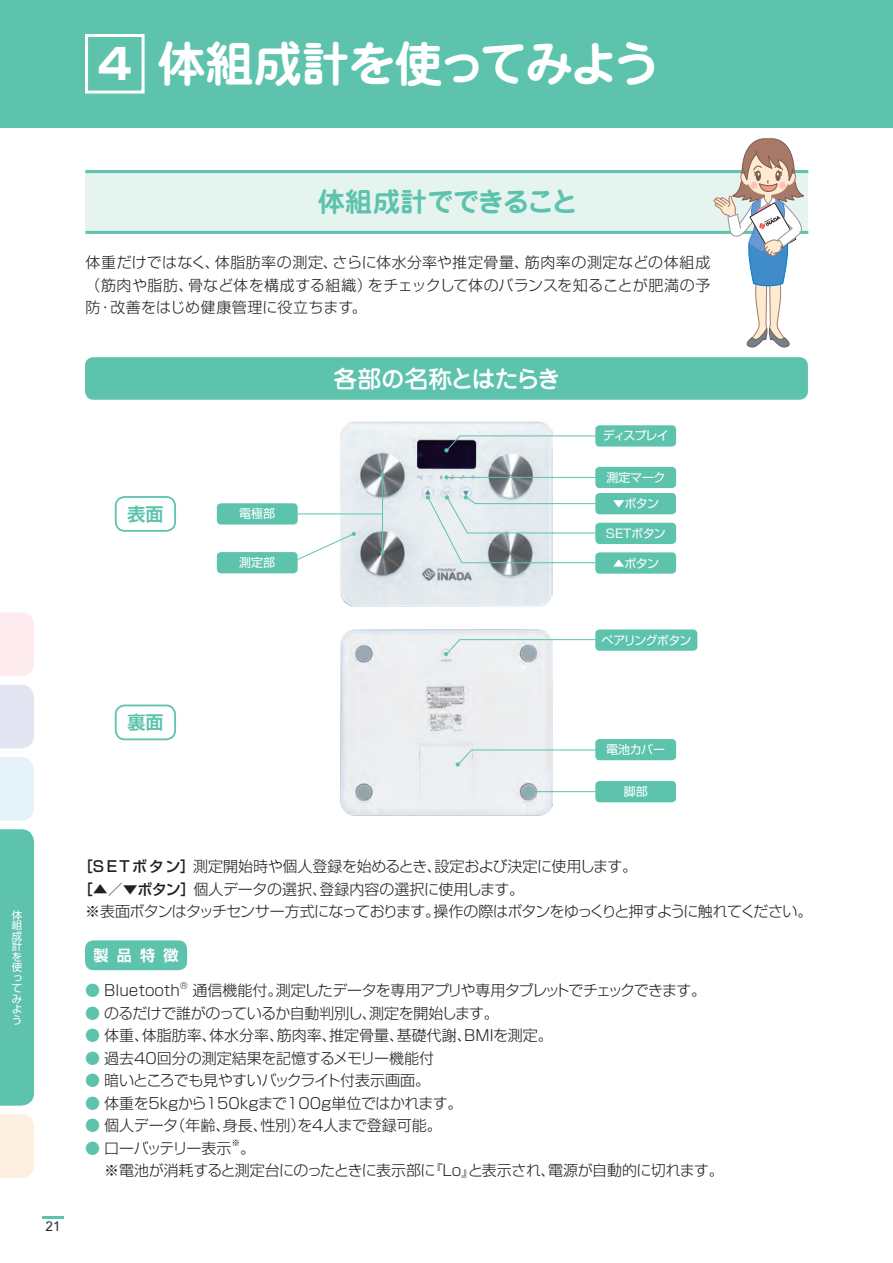
<style>
.page{position:relative;width:893px;height:1263px;background:#fff}
.page>*{position:absolute;margin:0;border:0;box-sizing:border-box;transform-origin:0 0}
.t1{font:700 48px "Jun 501 Pro";letter-spacing:-.03em;color:#fff}
.t2{font:700 27px "Jun 501 Pro";letter-spacing:-.055em;color:#5dc3ad}
.t3{font:500 24px "Jun 34 Pro";letter-spacing:-.045em;color:#fff}
.t4{font:700 18px "Shin Go Pro De";color:#5dc3ad}
.t5{font:300 15px/22.5px "Shin Go Pro";letter-spacing:-.02em;color:#231f20;text-align:justify}
.t6{font:300 15px "Shin Go Pro";color:#231f20}
.t7{font:300 15px "Shin Go Pro";letter-spacing:-.05em;color:#231f20}
.t8{font:300 15px "Shin Go Pro";letter-spacing:-.055em;color:#231f20}
.t9{font:700 15px "Shin Go Pro De";color:#fff}
.t10{font:13.5px "Avenir";color:#231f20}
.t11{font:12px "Shin Go Pro";letter-spacing:-.045em;color:#fff}
.t12{font:12px "Shin Go Pro";letter-spacing:-.07em;color:#fff}
.t13{font:10.5px/10.5px "Shin Go Pro";color:#fff;text-align:justify}
.t14{font:300 8.7px "Shin Go Pro";color:#231f20}
.s1{font-family:"Shin Go Pro";font-size:42px}
.s2{font-weight:500}
.s3{color:#5dc3ad}
</style>
<div class="page">
<div style="left:0;top:0;width:893px;height:128px;background:#5dc3ad"></div>
<div style="left:85px;top:34px;width:60px;height:60px;border:3px solid #fff"></div>
<hr style="left:43px;top:1216px;width:21px;height:2px;background:#5dc3ad">
<div style="left:0;top:612px;width:34px;height:64px;background:#fdebef"></div>
<div style="left:0;top:685px;width:34px;height:63px;background:#e3e5f3"></div>
<div style="left:0;top:757px;width:34px;height:64px;background:#e5f2fa"></div>
<div style="left:0;top:829px;width:34px;height:277px;background:#5dc3ad"></div>
<div style="left:0;top:1114px;width:34px;height:64px;background:#fef0e1"></div>
<div style="left:85px;top:940px;width:102px;height:30px;background:#5dc3ad;border-radius:9px"></div>
<div style="left:115px;top:496px;width:61px;height:36px;border:2px solid #5dc3ad;border-radius:9px"></div>
<div style="left:115px;top:704px;width:61px;height:36px;border:2px solid #5dc3ad;border-radius:9px"></div>
<div style="left:85px;top:173px;width:723px;height:58px;background:#e6f4f0"></div>
<hr style="left:85px;top:170px;width:723px;height:3px;background:#5dc3ad">
<hr style="left:85px;top:231px;width:723px;height:3px;background:#5dc3ad">
<div style="left:85px;top:357px;width:723px;height:43px;background:#5dc3ad;border-radius:9px"></div>
<img style="left:340px;top:421px;width:213px;height:186px">
<img style="left:341px;top:629px;width:211px;height:186px">
<hr style="left:382px;top:475px;width:1px;height:78px;background:#5dc3ad">
<svg style="left:444px;top:475px;width:5px;height:4px"></svg>
<hr style="left:446px;top:477px;width:151px;height:1px;background:#5dc3ad">
<svg style="left:426px;top:495px;width:197px;height:68px"></svg>
<svg style="left:526px;top:789px;width:4px;height:5px"></svg>
<svg style="left:444px;top:639px;width:151px;height:17px"></svg>
<svg style="left:456px;top:749px;width:201px;height:17px"></svg>
<hr style="left:528px;top:791px;width:128px;height:1px;background:#5dc3ad">
<svg style="left:298px;top:532px;width:58px;height:32px"></svg>
<div style="left:217px;top:552px;width:81px;height:21px;background:#5dc3ad;border-radius:4px"></div>
<div style="left:595px;top:629px;width:102px;height:22px;background:#5dc3ad;border-radius:4px"></div>
<div style="left:595px;top:781px;width:81px;height:21px;background:#5dc3ad;border-radius:4px"></div>
<div style="left:595px;top:739px;width:81px;height:21px;background:#5dc3ad;border-radius:4px"></div>
<svg style="left:444px;top:435px;width:151px;height:17px"></svg>
<div style="left:595px;top:425px;width:81px;height:22px;background:#5dc3ad;border-radius:4px"></div>
<svg style="left:380px;top:472px;width:5px;height:5px"></svg>
<svg style="left:380px;top:550px;width:5px;height:5px"></svg>
<hr style="left:273px;top:513px;width:110px;height:1px;background:#5dc3ad">
<div style="left:217px;top:503px;width:81px;height:21px;background:#5dc3ad;border-radius:4px"></div>
<div style="left:595px;top:523px;width:81px;height:21px;background:#5dc3ad;border-radius:4px"></div>
<div style="left:595px;top:493px;width:81px;height:21px;background:#5dc3ad;border-radius:4px"></div>
<div style="left:595px;top:467px;width:81px;height:21px;background:#5dc3ad;border-radius:4px"></div>
<div style="left:595px;top:552px;width:81px;height:22px;background:#5dc3ad;border-radius:4px"></div>
<svg style="left:712px;top:138px;width:95px;height:210px"></svg>
<h1 class="t1" style="left:98px;top:26px;width:564px"><span class="s1">4</span> 体組成計を使ってみよう</h1>
<p class="t13" style="left:12px;top:908px;width:12px">体組成計を使ってみよう</p>
<p class="t10" style="left:46px;top:1216px;width:17px">21</p>
<p class="t2" style="left:318px;top:181px;width:262px">体組成計でできること</p>
<p class="t5" style="left:85px;top:250px;width:627px">体重だけではなく、体脂肪率の測定、さらに体水分率や推定骨量、筋肉率の測定などの体組成（筋肉や脂肪、骨など体を構成する組織）をチェックして体のバランスを知ることが肥満の予防・改善をはじめ健康管理に役立ちます。</p>
<p class="t4" style="left:127px;top:499px;width:37px">表面</p>
<p class="t4" style="left:127px;top:708px;width:37px">裏面</p>
<p class="t11" style="left:239px;top:504px;width:37px">電極部</p>
<p class="t11" style="left:239px;top:553px;width:37px">測定部</p>
<p class="t3" style="left:333px;top:359px;width:229px">各部の名称とはたらき</p>
<p class="t11" style="left:603px;top:426px;width:68px">ディスプレイ</p>
<p class="t11" style="left:606px;top:468px;width:61px">測定マーク</p>
<p class="t11" style="left:613px;top:494px;width:48px">▼ボタン</p>
<p class="t11" style="left:606px;top:523px;width:61px">SETボタン</p>
<p class="t11" style="left:613px;top:553px;width:48px">▲ボタン</p>
<p class="t12" style="left:601px;top:630px;width:92px">ペアリングボタン</p>
<p class="t11" style="left:606px;top:740px;width:60px">電池カバー</p>
<p class="t11" style="left:624px;top:782px;width:25px">脚部</p>
<p class="t5" style="left:78px;top:853px;width:561px"><span class="s2">［S E T ボタン］</span>測定開始時や個人登録を始めるとき、設定および決定に使用します。</p>
<p class="t6" style="left:78px;top:876px;width:448px"><span class="s2">［▲／▼ボタン］</span>個人データの選択、登録内容の選択に使用します。</p>
<p class="t7" style="left:85px;top:899px;width:729px">※表面ボタンはタッチセンサー方式になっております。操作の際はボタンをゆっくりと押すように触れてください。</p>
<p class="t9" style="left:94px;top:943px;width:87px">製品特徴</p>
<p class="t6" style="left:85px;top:978px;width:96px"><span class="s3">●</span> Bluetooth</p>
<p class="t14" style="left:180px;top:978px;width:9px">®</p>
<p class="t7" style="left:193px;top:978px;width:515px">通信機能付。測定したデータを専用アプリや専用タブレットでチェックできます。</p>
<p class="t5" style="left:85px;top:1000px;width:415px"><span class="s3">●</span> のるだけで誰がのっているか自動判別し、測定を開始します。</p>
<p class="t6" style="left:85px;top:1023px;width:469px"><span class="s3">●</span> 体重、体脂肪率、体水分率、筋肉率、推定骨量、基礎代謝、BMIを測定。</p>
<p class="t6" style="left:85px;top:1045px;width:351px"><span class="s3">●</span> 過去40回分の測定結果を記憶するメモリー機能付</p>
<p class="t5" style="left:85px;top:1067px;width:346px"><span class="s3">●</span> 暗いところでも見やすいバックライト付表示画面。</p>
<p class="t5" style="left:85px;top:1090px;width:379px"><span class="s3">●</span> 体重を5kgから150kgまで100g単位ではかれます。</p>
<p class="t6" style="left:85px;top:1113px;width:358px"><span class="s3">●</span> 個人データ（年齢、身長、性別）を4人まで登録可能。</p>
<p class="t8" style="left:85px;top:1135px;width:148px"><span class="s3">●</span> 口ーバッテリー表示</p>
<p class="t14" style="left:231px;top:1136px;width:10px">※</p>
<p class="t5" style="left:240px;top:1135px;width:16px">。</p>
<p class="t5" style="left:104px;top:1157px;width:621px">※電池が消耗すると測定台にのったときに表示部に『Lo』と表示され、電源が自動的に切れます。</p>
</div>
